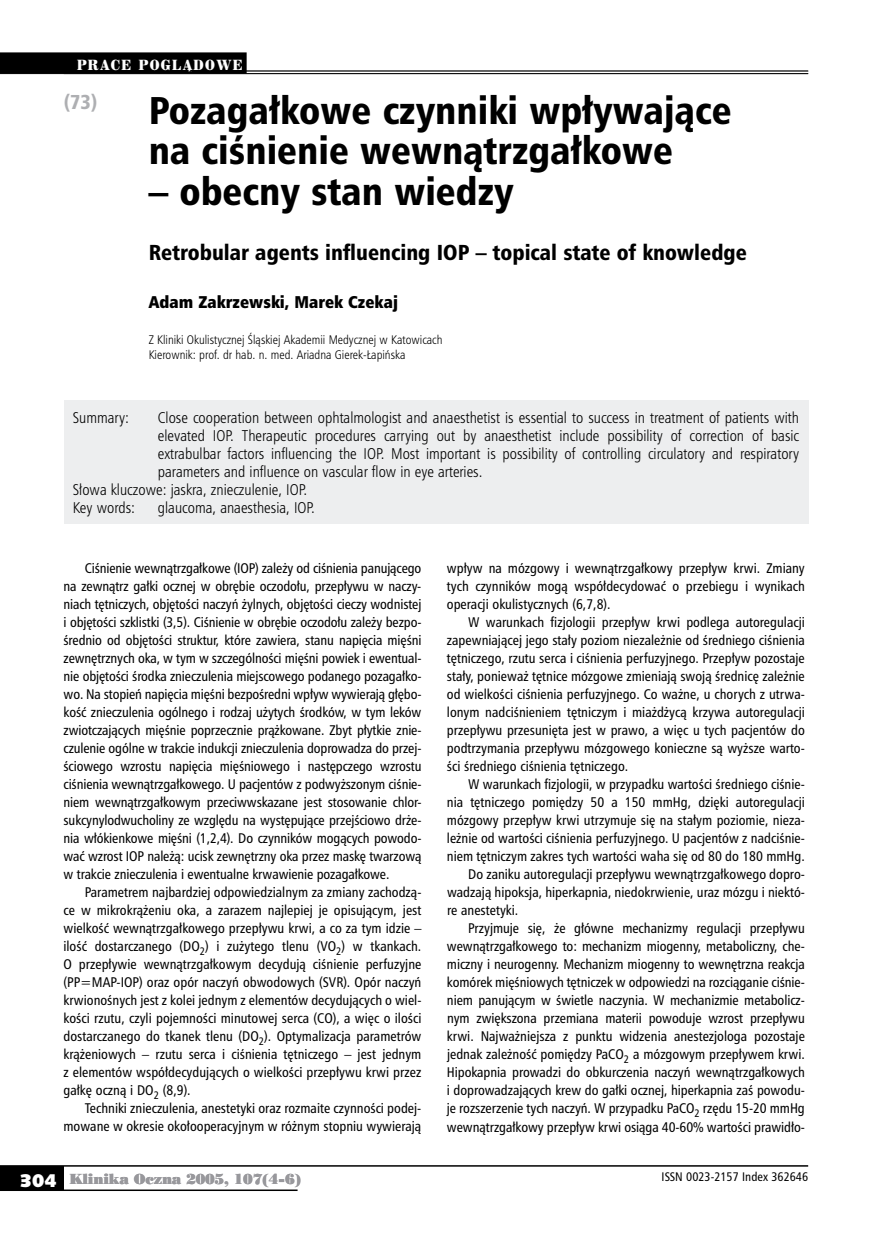
<style>
.page{position:relative;width:872px;height:1234px;background:#fff}
.page>*{position:absolute;margin:0;border:0;box-sizing:border-box;transform-origin:0 0}
.t1{font:37.5px/40.5px "Humnst 777 Blk Cn PL";color:#000}
.t2{font:21px "Humnst 777 Blk Cn PL";color:#000}
.t3{font:19.5px "Humnst 777 Blk Cn PL";color:#aeafb2}
.t4{font:18px "Humanst 531 U Blk PL";color:#fff}
.t5{font:16.5px "Humnst 777 X Blk Cn PL";color:#000}
.t6{font:15px "Humnst 777 Lt Cn PL";color:#000}
.t7{font:13.5px/18px "Humnst 777 Cn PL";color:#000;text-align:justify}
.t8{font:13.5px "Poster Bodoni PL";letter-spacing:-.015em;color:#98989c}
.t9{font:13.5px "Century 725 Blk PL";letter-spacing:.13em;color:#fff;scale:.8 1}
.t10{font:12px/15px "Humnst 777 Lt Cn PL";color:#000}
.t11{font:12px "Humnst 777 Cn PL";color:#000}
</style>
<div class="page">
<div style="left:0;top:1165px;width:64px;height:24px;background:#000"></div>
<hr style="left:0;top:1164px;width:808px;height:2px;background:#000">
<hr style="left:0;top:1189px;width:297px;height:1px;background:#000">
<hr style="left:0;top:71px;width:808px;height:1px;background:#000">
<hr style="left:0;top:73px;width:808px;height:1px;background:#000">
<div style="left:64px;top:400px;width:744px;height:124px;background:#edeeef"></div>
<div style="left:0;top:52px;width:247px;height:21px;background:#000"></div>
<p class="t9" style="left:77px;top:56px;width:209px">PRACE POGLĄDOWE</p>
<h3 class="t3" style="left:64px;top:89px;width:35px">(73)</h3>
<h1 class="t1" style="left:149px;top:89px;width:584px">Po-za-gał-ko-we czyn-ni-ki wpły-wa-ją-ce na ci-śnie-nie we-wnątrz-gał-ko-we</h1>
<h1 class="t1" style="left:149px;top:170px;width:366px">– obec-ny stan wie-dzy</h1>
<h2 class="t2" style="left:149px;top:238px;width:599px">Retrobular agents influencing IOP – topical state of knowledge</h2>
<p class="t5" style="left:149px;top:291px;width:251px">Adam Zakrzewski, Marek Czekaj</p>
<p class="t10" style="left:149px;top:332px;width:295px">Z Kliniki Okulistycznej Śląskiej Akademii Medycznej w Katowicach<br>Kierownik: prof. dr hab. n. med. Ariadna Gierek-Łapińska</p>
<p class="t6" style="left:73px;top:408px;width:58px">Summary:</p>
<p class="t6" style="left:158px;top:408px;width:643px">Close cooperation between ophtalmologist and anaesthetist is essential to success in treatment of patients with</p>
<p class="t6" style="left:158px;top:426px;width:643px">elevated IOP. Therapeutic procedures carrying out by anaesthetist include possibility of correction of basic</p>
<p class="t6" style="left:158px;top:444px;width:643px">extrabulbar factors influencing the IOP. Most important is possibility of controlling circulatory and respiratory</p>
<p class="t6" style="left:158px;top:462px;width:326px">parameters and influence on vascular flow in eye arteries.</p>
<p class="t6" style="left:73px;top:480px;width:236px">Słowa kluczowe: jaskra, znieczulenie, IOP.</p>
<p class="t6" style="left:73px;top:498px;width:64px">Key words:</p>
<p class="t6" style="left:158px;top:498px;width:159px">glaucoma, anaesthesia, IOP.</p>
<p class="t7" style="left:63px;top:559px;width:359px;text-indent:21px">Ciśnienie wewnątrzgałkowe (IOP) zależy od ciśnienia panującego na zewnątrz gałki ocznej w obrębie oczodołu, przepływu w naczy&shy;niach tętniczych, objętości naczyń żylnych, objętości cieczy wodnistej i objętości szklistki (3,5). Ciśnienie w obrębie oczodołu zależy bezpo&shy;średnio od objętości struktur, które zawiera, stanu napięcia mięśni zewnętrznych oka, w tym w szczególności mięśni powiek i ewentual&shy;nie objętości środka znieczulenia miejscowego podanego pozagałko&shy;wo. Na stopień napięcia mięśni bezpośredni wpływ wywierają głębo&shy;kość znieczulenia ogólnego i rodzaj użytych środków, w tym leków zwiotczających mięśnie poprzecznie prążkowane. Zbyt płytkie znie&shy;czulenie ogólne w trakcie indukcji znieczulenia doprowadza do przej&shy;ściowego wzrostu napięcia mięśniowego i następczego wzrostu ciśnienia wewnątrzgałkowego. U pacjentów z podwyższonym ciśnie&shy;niem wewnątrzgałkowym przeciwwskazane jest stosowanie chlor&shy;sukcynylodwucholiny ze względu na występujące przejściowo drże&shy;nia włókienkowe mięśni (1,2,4). Do czynników mogących powodo&shy;wać wzrost IOP należą: ucisk zewnętrzny oka przez maskę twarzową w trakcie znieczulenia i ewentualne krwawienie pozagałkowe.</p>
<p class="t7" style="left:63px;top:882px;width:359px;text-indent:21px">Parametrem najbardziej odpowiedzialnym za zmiany zachodzą&shy;ce w mikrokrążeniu oka, a zarazem najlepiej je opisującym, jest wielkość wewnątrzgałkowego przepływu krwi, a co za tym idzie – ilość dostarczanego (DO<sub>2</sub>) i zużytego tlenu (VO<sub>2</sub>) w tkankach.<br>O przepływie wewnątrzgałkowym decydują ciśnienie perfuzyjne (PP=MAP-IOP) oraz opór naczyń obwodowych (SVR). Opór naczyń krwionośnych jest z kolei jednym z elementów decydujących o wiel&shy;kości rzutu, czyli pojemności minutowej serca (CO), a więc o ilości dostarczanego do tkanek tlenu (DO<sub>2</sub>). Optymalizacja parametrów krążeniowych – rzutu serca i ciśnienia tętniczego – jest jednym z elementów współdecydujących o wielkości przepływu krwi przez gałkę oczną i DO<sub>2</sub> (8,9).</p>
<p class="t7" style="left:63px;top:1099px;width:359px;text-align:right">Techniki znieczulenia, anestetyki oraz rozmaite czynności podej&shy;mowane w okresie okołooperacyjnym w różnym stopniu wywierają</p>
<p class="t7" style="left:447px;top:559px;width:359px">wpływ na mózgowy i wewnątrzgałkowy przepływ krwi. Zmiany tych czynników mogą współdecydować o przebiegu i wynikach operacji okulistycznych (6,7,8).</p>
<p class="t7" style="left:447px;top:613px;width:359px;text-indent:21px">W warunkach fizjologii przepływ krwi podlega autoregulacji zapewniającej jego stały poziom niezależnie od średniego ciśnienia tętniczego, rzutu serca i ciśnienia perfuzyjnego. Przepływ pozostaje stały, ponieważ tętnice mózgowe zmieniają swoją średnicę zależnie od wielkości ciśnienia perfuzyjnego. Co ważne, u chorych z utrwa&shy;lonym nadciśnieniem tętniczym i miażdżycą krzywa autoregulacji przepływu przesunięta jest w prawo, a więc u tych pacjentów do podtrzymania przepływu mózgowego konieczne są wyższe warto&shy;ści średniego ciśnienia tętniczego.</p>
<p class="t7" style="left:468px;top:774px;width:337px">W warunkach fizjologii, w przypadku wartości średniego ciśnie-</p>
<p class="t7" style="left:447px;top:792px;width:359px">nia tętniczego pomiędzy 50 a 150 mmHg, dzięki autoregulacji</p>
<p class="t7" style="left:447px;top:810px;width:358px">mózgowy przepływ krwi utrzymuje się na stałym poziomie, nieza-</p>
<p class="t7" style="left:447px;top:828px;width:358px">leżnie od wartości ciśnienia perfuzyjnego. U pacjentów z nadciśnie-</p>
<p class="t7" style="left:447px;top:846px;width:359px">niem tętniczym zakres tych wartości waha się od 80 do 180 mmHg.</p>
<p class="t7" style="left:468px;top:864px;width:337px">Do zaniku autoregulacji przepływu wewnątrzgałkowego dopro-</p>
<p class="t7" style="left:447px;top:882px;width:358px">wadzają hipoksja, hiperkapnia, niedokrwienie, uraz mózgu i niektó-</p>
<p class="t7" style="left:447px;top:900px;width:73px">re anestetyki.</p>
<p class="t7" style="left:468px;top:918px;width:338px">Przyjmuje się, że główne mechanizmy regulacji przepływu</p>
<p class="t7" style="left:447px;top:936px;width:358px">wewnątrzgałkowego to: mechanizm miogenny, metaboliczny, che-</p>
<p class="t7" style="left:447px;top:954px;width:359px">miczny i neurogenny. Mechanizm miogenny to wewnętrzna reakcja</p>
<p class="t7" style="left:447px;top:972px;width:358px">komórek mięśniowych tętniczek w odpowiedzi na rozciąganie ciśnie-</p>
<p class="t7" style="left:447px;top:990px;width:358px">niem panującym w świetle naczynia. W mechanizmie metabolicz-</p>
<p class="t7" style="left:447px;top:1008px;width:359px">nym zwiększona przemiana materii powoduje wzrost przepływu</p>
<p class="t7" style="left:447px;top:1026px;width:359px">krwi. Najważniejsza z punktu widzenia anestezjologa pozostaje</p>
<p class="t7" style="left:447px;top:1044px;width:359px">jednak zależność pomiędzy PaCO<sub>2</sub> a mózgowym przepływem krwi.</p>
<p class="t7" style="left:447px;top:1063px;width:359px">Hipokapnia prowadzi do obkurczenia naczyń wewnątrzgałkowych</p>
<p class="t7" style="left:447px;top:1081px;width:358px">i doprowadzających krew do gałki ocznej, hiperkapnia zaś powodu-</p>
<p class="t7" style="left:447px;top:1099px;width:359px">je rozszerzenie tych naczyń. W przypadku PaCO<sub>2</sub> rzędu 15-20 mmHg</p>
<p class="t7" style="left:447px;top:1117px;width:358px">wewnątrzgałkowy przepływ krwi osiąga 40-60% wartości prawidło-</p>
<h3 class="t4" style="left:20px;top:1168px;width:38px">304</h3>
<p class="t8" style="left:70px;top:1169px;width:233px">Klinika Oczna 2005, 107(4-6)</p>
<p class="t11" style="left:661px;top:1168px;width:148px">ISSN 0023-2157 Index 362646</p>
</div>
